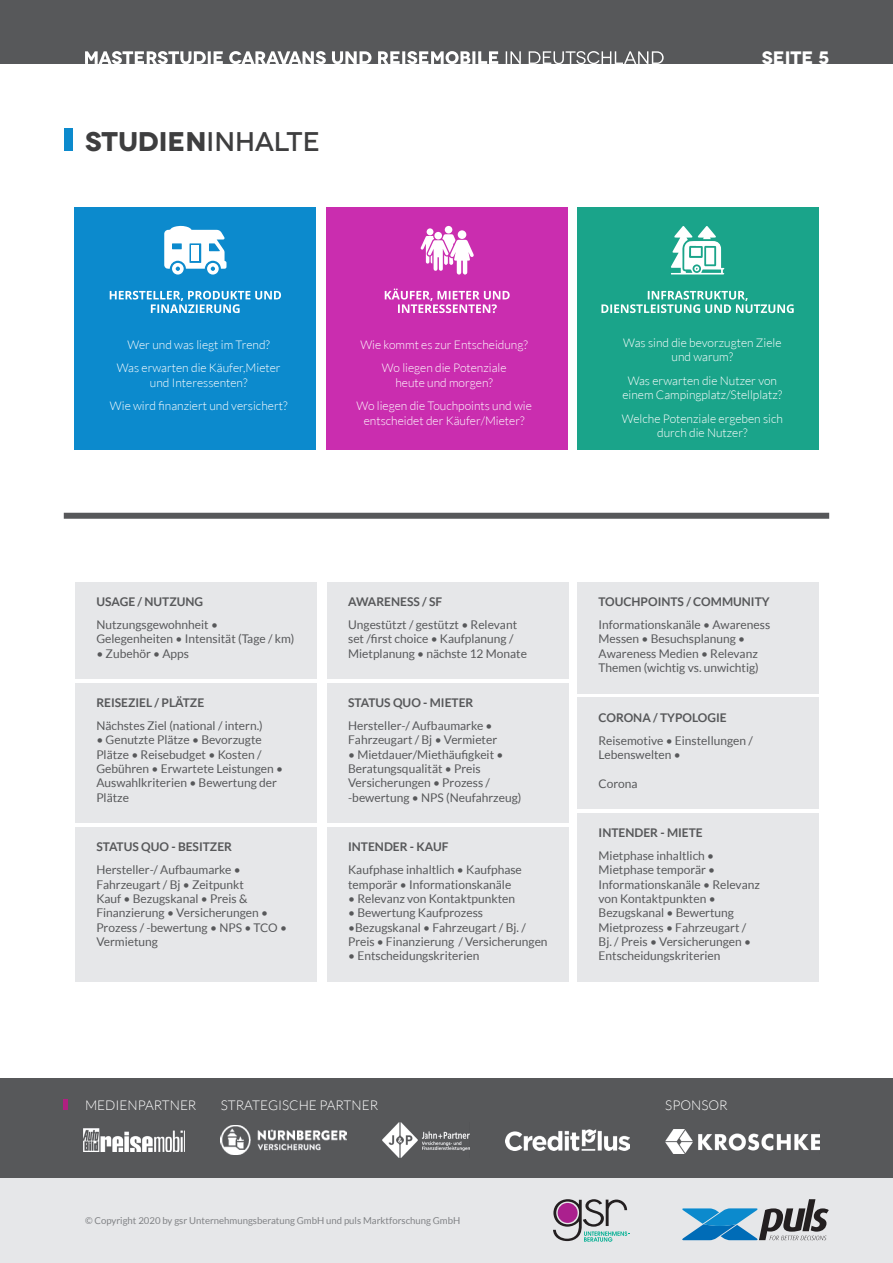
<style>
.page{position:relative;width:893px;height:1263px;background:#fff}
.page>*{position:absolute;margin:0;border:0;box-sizing:border-box;transform-origin:0 0}
.t1{font:700 27px "Novecentowide";color:#3e3e3f}
.t2{font:700 18px "Novecentowide";color:#fff}
.t3{font:300 13.5px "Lato";color:#fff}
.t4{font:12px/14.4px "Lato";color:#57585a}
.t5{font:300 12px/23.5px "Lato";color:#fff;text-align:center}
.t6{font:700 12px "Lato";color:#57585a}
.t7{font:9.6px "Lato";color:#808285}
.s1{font-weight:500}
</style>
<div class="page">
<div style="left:0;top:1178px;width:893px;height:85px;background:#e6e7e9"></div>
<div style="left:0;top:1078px;width:893px;height:100px;background:#57585a"></div>
<img style="left:84px;top:1128px;width:101px;height:23px">
<hr style="left:64px;top:1099px;width:4px;height:11px;background:#b02081">
<img style="left:221px;top:1125px;width:125px;height:30px">
<img style="left:382px;top:1123px;width:87px;height:34px">
<img style="left:505px;top:1129px;width:124px;height:21px">
<svg style="left:553px;top:1199px;width:76px;height:43px"></svg>
<svg style="left:682px;top:1199px;width:147px;height:41px"></svg>
<div style="left:0;top:0;width:893px;height:64px;background:#57585a"></div>
<svg style="left:85px;top:51px;width:579px;height:13px"></svg>
<img style="left:665px;top:1129px;width:155px;height:25px">
<div style="left:64px;top:128px;width:8px;height:23px;background:#0c8acd"></div>
<div style="left:75px;top:582px;width:242px;height:97px;background:#e6e7e9"></div>
<div style="left:75px;top:683px;width:242px;height:140px;background:#e6e7e9"></div>
<div style="left:327px;top:582px;width:242px;height:97px;background:#e6e7e9"></div>
<div style="left:75px;top:827px;width:242px;height:155px;background:#e6e7e9"></div>
<div style="left:327px;top:683px;width:242px;height:140px;background:#e6e7e9"></div>
<div style="left:327px;top:827px;width:242px;height:155px;background:#e6e7e9"></div>
<div style="left:577px;top:813px;width:242px;height:169px;background:#e6e7e9"></div>
<div style="left:577px;top:582px;width:242px;height:111px;background:#e6e7e9"></div>
<div style="left:577px;top:698px;width:242px;height:111px;background:#e6e7e9"></div>
<div style="left:74px;top:207px;width:242px;height:242px;background:#0c8acd"></div>
<svg style="left:110px;top:291px;width:171px;height:22px"></svg>
<div style="left:326px;top:207px;width:242px;height:242px;background:#ca2daf"></div>
<svg style="left:385px;top:288px;width:125px;height:25px"></svg>
<div style="left:577px;top:207px;width:242px;height:242px;background:#1aa48a"></div>
<svg style="left:164px;top:226px;width:62px;height:49px"></svg>
<div style="left:192px;top:245px;width:7px;height:16px;background:#fff"></div>
<svg style="left:421px;top:226px;width:53px;height:49px"></svg>
<svg style="left:671px;top:226px;width:53px;height:49px"></svg>
<svg style="left:601px;top:291px;width:193px;height:22px"></svg>
<div style="left:64px;top:513px;width:765px;height:6px;background:#57585a"></div>
<h1 class="t1" style="left:85px;top:124px;width:237px">STUDIEN<span class="s1">INHALTE</span></h1>
<h2 class="t2" style="left:762px;top:47px;width:69px">Seite 5</h2>
<p class="t5" style="left:117px;top:332px;width:165px">Wer und was liegt im Trend?<br>Was erwarten die Käufer,Mieter</p>
<p class="t5" style="left:110px;top:370px;width:179px">und Interessenten?<br>Wie wird finanziert und versichert?</p>
<p class="t5" style="left:360px;top:332px;width:169px">Wie kommt es zur Entscheidung?<br>Wo liegen die Potenziale</p>
<p class="t5" style="left:356px;top:370px;width:177px">heute und morgen?<br>Wo liegen die Touchpoints und wie</p>
<p class="t5" style="left:364px;top:409px;width:162px">entscheidet der Käufer/Mieter?</p>
<p class="t5" style="left:623px;top:336px;width:160px;line-height:14.4px">Was sind die bevorzugten Ziele und warum?</p>
<p class="t5" style="left:622px;top:374px;width:161px;line-height:14.4px">Was erwarten die Nutzer von einem Campingplatz/Stellplatz?</p>
<p class="t5" style="left:622px;top:412px;width:163px;line-height:14.4px">Welche Potenziale ergeben sich durch die Nutzer?</p>
<p class="t6" style="left:96px;top:595px;width:108px">USAGE / NUTZUNG</p>
<p class="t4" style="left:96px;top:617px;width:200px">Nutzungsgewohnheit •<br>Gelegenheiten • Intensität (Tage / km)</p>
<p class="t4" style="left:96px;top:646px;width:94px">• Zubehör • Apps</p>
<p class="t6" style="left:96px;top:696px;width:109px">REISEZIEL / PLÄTZE</p>
<p class="t4" style="left:96px;top:718px;width:168px">Nächstes Ziel (national / intern.)</p>
<p class="t4" style="left:96px;top:733px;width:188px">• Genutzte Plätze • Bevorzugte<br>Plätze • Reisebudget • Kosten /<br>Gebühren • Erwartete Leistungen •<br>Auswahlkriterien • Bewertung der<br>Plätze</p>
<p class="t6" style="left:96px;top:840px;width:137px">STATUS QUO - BESITZER</p>
<p class="t4" style="left:96px;top:862px;width:192px">Hersteller-/ Aufbaumarke •<br>Fahrzeugart / Bj • Zeitpunkt<br>Kauf • Bezugskanal • Preis &amp;<br>Finanzierung • Versicherungen •<br>Prozess / -bewertung • NPS • TCO •<br>Vermietung</p>
<p class="t6" style="left:348px;top:595px;width:96px">AWARENESS / SF</p>
<p class="t4" style="left:348px;top:617px;width:180px">Ungestützt / gestützt • Relevant set /first choice • Kaufplanung /<br>Mietplanung • nächste 12 Monate</p>
<p class="t6" style="left:348px;top:696px;width:127px">STATUS QUO - MIETER</p>
<p class="t4" style="left:348px;top:718px;width:151px">Hersteller-/ Aufbaumarke •<br>Fahrzeugart / Bj • Vermieter</p>
<p class="t4" style="left:348px;top:747px;width:175px">• Mietdauer/Miethäufigkeit •<br>Beratungsqualität • Preis<br>Versicherungen • Prozess / -bewertung • NPS (Neufahrzeug)</p>
<p class="t6" style="left:348px;top:840px;width:102px">INTENDER - KAUF</p>
<p class="t4" style="left:348px;top:862px;width:175px">Kaufphase inhaltlich • Kaufphase temporär • Informationskanäle</p>
<p class="t4" style="left:348px;top:891px;width:168px">• Relevanz von Kontaktpunkten</p>
<p class="t4" style="left:348px;top:906px;width:137px">• Bewertung Kaufprozess</p>
<p class="t4" style="left:348px;top:920px;width:201px">•Bezugskanal • Fahrzeugart / Bj. /<br>Preis • Finanzierung / Versicherungen</p>
<p class="t4" style="left:348px;top:949px;width:133px">• Entscheidungskriterien</p>
<p class="t6" style="left:599px;top:595px;width:173px">TOUCHPOINTS / COMMUNITY</p>
<p class="t4" style="left:599px;top:617px;width:173px">Informationskanäle • Awareness<br>Messen • Besuchsplanung •<br>Awareness Medien • Relevanz<br>Themen (wichtig vs. unwichtig)</p>
<p class="t6" style="left:599px;top:710px;width:130px">CORONA / TYPOLOGIE</p>
<p class="t4" style="left:599px;top:733px;width:156px">Reisemotive • Einstellungen /<br>Lebenswelten •</p>
<p class="t4" style="left:599px;top:776px;width:41px">Corona</p>
<p class="t6" style="left:599px;top:826px;width:106px">INTENDER - MIETE</p>
<p class="t4" style="left:599px;top:848px;width:163px">Mietphase inhaltlich •<br>Mietphase temporär •<br>Informationskanäle • Relevanz von Kontaktpunkten •<br>Bezugskanal • Bewertung<br>Mietprozess • Fahrzeugart /<br>Bj. / Preis • Versicherungen •<br>Entscheidungskriterien</p>
<p class="t3" style="left:85px;top:1098px;width:113px">MEDIENPARTNER</p>
<p class="t3" style="left:221px;top:1098px;width:159px">STRATEGISCHE PARTNER</p>
<p class="t3" style="left:665px;top:1098px;width:64px">SPONSOR</p>
<p class="t7" style="left:85px;top:1215px;width:377px">© Copyright 2020 by gsr Unternehmungsberatung GmbH und puls Marktforschung GmbH</p>
</div>
